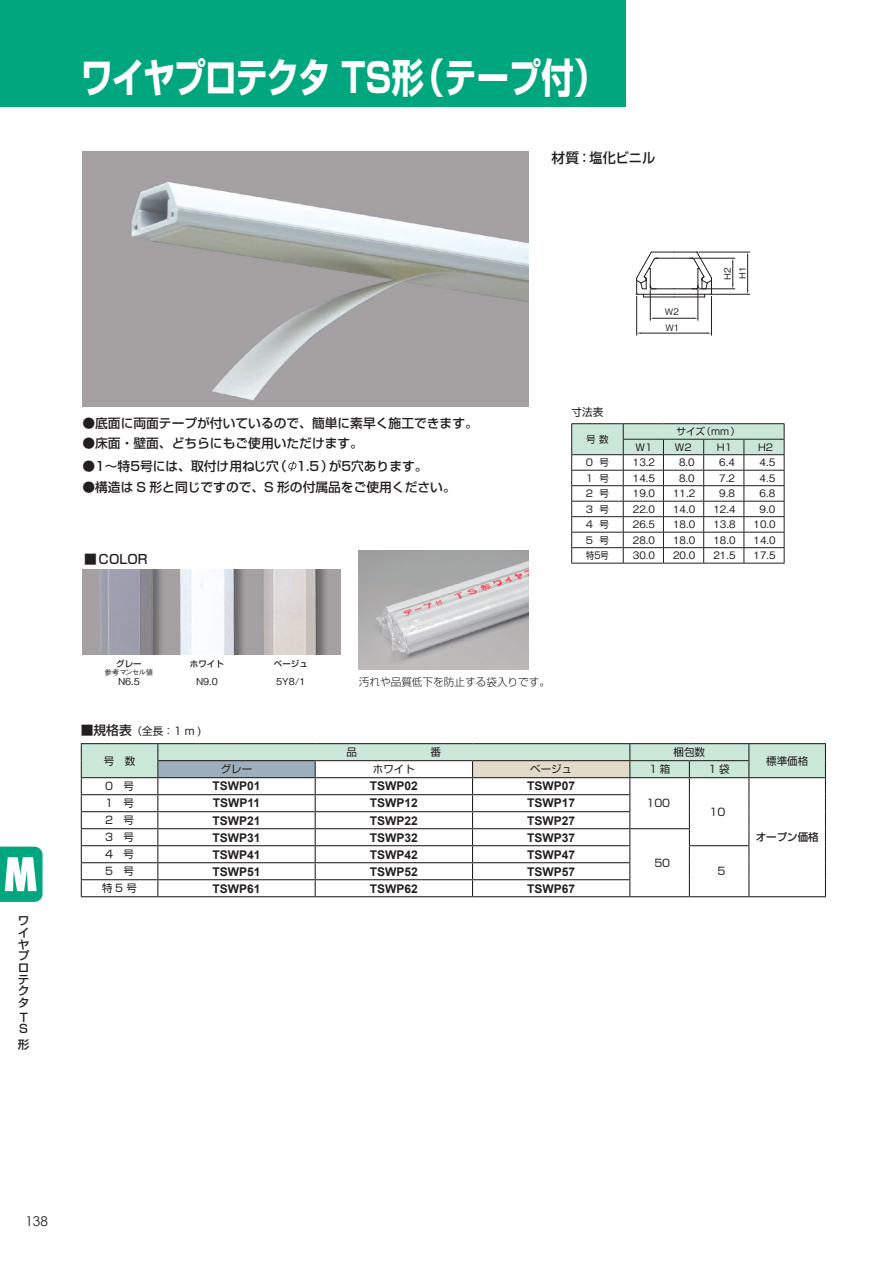
<style>
.page{position:relative;width:893px;height:1263px;background:#fff}
.page>*{position:absolute;margin:0;border:0;box-sizing:border-box;transform-origin:0 0}
.t1{font:700 40.35px "Shin Go Pro";letter-spacing:-.04em;color:#fff;scale:.8 1}
.t2{font:500 13.8px "Shin Go Pro";color:#231f20}
.t3{font:13.5px "Century Gothic";color:#231f20}
.t4{font:500 12.75px "Shin Go Pro";color:#231f20}
.t5{font:700 12px "Arial";color:#231f20}
.t6{font:500 11.7px/11.7px "Shin Go Pro";color:#231f20;text-align:justify}
.t7{font:300 10.65px "Shin Go Pro";color:#231f20}
.t8{font:10.65px "Shin Go Pro";color:#231f20}
.t9{font:10.5px "Shin Go Pro";color:#231f20}
.t10{font:500 10.5px "Shin Go Pro";color:#231f20}
.t11{font:500 10.35px "Gothic BBB Pro";color:#231f20}
.t12{font:9.6px "Shin Go Pro";color:#231f20}
.t13{font:500 9.6px "Gothic BBB Pro";color:#231f20}
.t14{font:9.6px "Shin Go Pro";color:#231f20;scale:.85 1}
.t15{font:500 9px/14.9px "Gothic BBB Pro";color:#231f20}
.t16{font:500 8.55px "Shin Go Pro";color:#231f20}
.t17{font:500 7.5px "Gothic BBB Pro";letter-spacing:-.05em;color:#231f20}
.s1{font-weight:500;font-size:12.75px}
</style>
<div class="page">
<svg style="left:288px;top:461px;width:8px;height:10px"></svg>
<img style="left:82px;top:151px;width:447px;height:255px">
<hr style="left:571px;top:423px;width:52px;height:1px;background:#231f20">
<hr style="left:623px;top:423px;width:40px;height:1px;background:#231f20">
<hr style="left:663px;top:423px;width:41px;height:1px;background:#231f20">
<hr style="left:704px;top:423px;width:40px;height:1px;background:#231f20">
<hr style="left:744px;top:423px;width:40px;height:1px;background:#231f20">
<svg style="left:571px;top:424px;width:214px;height:139px"></svg>
<hr style="left:571px;top:563px;width:52px;height:1px;background:#231f20">
<hr style="left:623px;top:563px;width:40px;height:1px;background:#231f20">
<hr style="left:663px;top:563px;width:41px;height:1px;background:#231f20">
<hr style="left:704px;top:563px;width:40px;height:1px;background:#231f20">
<hr style="left:744px;top:563px;width:40px;height:1px;background:#231f20">
<img style="left:82px;top:570px;width:258px;height:85px">
<hr style="left:674px;top:297px;width:31px;height:1px;background:#231f20">
<hr style="left:643px;top:297px;width:31px;height:1px;background:#231f20">
<hr style="left:650px;top:290px;width:1px;height:30px;background:#231f20">
<hr style="left:698px;top:290px;width:1px;height:30px;background:#231f20">
<hr style="left:654px;top:318px;width:40px;height:1px;background:#231f20">
<hr style="left:636px;top:296px;width:1px;height:39px;background:#231f20">
<hr style="left:711px;top:296px;width:1px;height:39px;background:#231f20">
<hr style="left:641px;top:333px;width:66px;height:1px;background:#231f20">
<hr style="left:694px;top:258px;width:41px;height:1px;background:#231f20">
<hr style="left:699px;top:289px;width:36px;height:1px;background:#231f20">
<svg style="left:732px;top:258px;width:1px;height:31px"></svg>
<hr style="left:699px;top:252px;width:51px;height:1px;background:#231f20">
<hr style="left:714px;top:294px;width:36px;height:1px;background:#231f20">
<hr style="left:747px;top:256px;width:1px;height:34px;background:#231f20">
<svg style="left:636px;top:251px;width:76px;height:46px"></svg>
<img style="left:359px;top:551px;width:170px;height:119px">
<svg style="left:0;top:847px;width:42px;height:55px"></svg>
<hr style="left:81px;top:743px;width:77px;height:1px;background:#231f20">
<hr style="left:158px;top:743px;width:157px;height:1px;background:#231f20">
<hr style="left:315px;top:743px;width:158px;height:1px;background:#231f20">
<hr style="left:472px;top:743px;width:158px;height:1px;background:#231f20">
<hr style="left:630px;top:743px;width:59px;height:1px;background:#231f20">
<hr style="left:689px;top:743px;width:60px;height:1px;background:#231f20">
<hr style="left:749px;top:743px;width:77px;height:1px;background:#231f20">
<svg style="left:81px;top:744px;width:745px;height:152px"></svg>
<hr style="left:81px;top:896px;width:77px;height:1px;background:#231f20">
<hr style="left:158px;top:896px;width:157px;height:1px;background:#231f20">
<hr style="left:315px;top:896px;width:158px;height:1px;background:#231f20">
<hr style="left:472px;top:896px;width:158px;height:1px;background:#231f20">
<hr style="left:630px;top:896px;width:59px;height:1px;background:#231f20">
<hr style="left:689px;top:896px;width:60px;height:1px;background:#231f20">
<hr style="left:749px;top:896px;width:77px;height:1px;background:#231f20">
<div style="left:0;top:0;width:625px;height:106px;background:#00a77e"></div>
<p class="t6" style="left:18px;top:913px;width:13px">ワイヤプロテクタ</p>
<p class="t6" style="left:19px;top:1010px;width:10px">T<br>S</p>
<p class="t6" style="left:18px;top:1037px;width:13px">形</p>
<h1 class="t1" style="left:81px;top:46px;width:658px">ワイヤプロテクタ TS形（テープ付）</h1>
<p class="t2" style="left:552px;top:147px;width:105px">材質：塩化ビニル</p>
<p class="t4" style="left:82px;top:412px;width:397px">●底面に両面テープが付いているので、簡単に素早く施工できます。</p>
<p class="t4" style="left:82px;top:433px;width:282px">●床面・壁面、どちらにもご使用いただけます。</p>
<p class="t4" style="left:82px;top:455px;width:347px">●1～特5号には、取付け用ねじ穴（ 1.5）が5穴あります。</p>
<p class="t4" style="left:82px;top:477px;width:375px">●構造は S 形と同じですので、S 形の付属品をご使用ください。</p>
<p class="t4" style="left:84px;top:549px;width:65px">■COLOR</p>
<p class="t15" style="left:665px;top:303px;width:16px">W2</p>
<p class="t15" style="left:665px;top:319px;width:16px">W1</p>
<p class="t15" style="left:719px;top:280px;width:15px;rotate:-90deg">H2<br>H1</p>
<p class="t8" style="left:571px;top:403px;width:33px">寸法表</p>
<p class="t12" style="left:586px;top:431px;width:24px">号 数</p>
<p class="t12" style="left:676px;top:424px;width:65px">サイズ（mm）</p>
<p class="t12" style="left:675px;top:439px;width:18px">W2</p>
<p class="t12" style="left:636px;top:439px;width:18px">W1</p>
<p class="t12" style="left:717px;top:439px;width:17px">H1</p>
<p class="t12" style="left:758px;top:439px;width:17px">H2</p>
<p class="t12" style="left:586px;top:455px;width:25px">0 号</p>
<p class="t11" style="left:633px;top:454px;width:24px">13.2</p>
<p class="t11" style="left:679px;top:454px;width:17px">8.0</p>
<p class="t11" style="left:719px;top:454px;width:17px">6.4</p>
<p class="t11" style="left:759px;top:454px;width:17px">4.5</p>
<p class="t12" style="left:586px;top:470px;width:25px">1 号</p>
<p class="t11" style="left:633px;top:469px;width:24px">14.5</p>
<p class="t11" style="left:679px;top:469px;width:17px">8.0</p>
<p class="t11" style="left:719px;top:469px;width:17px">7.2</p>
<p class="t11" style="left:759px;top:469px;width:17px">4.5</p>
<p class="t12" style="left:586px;top:485px;width:25px">2 号</p>
<p class="t11" style="left:633px;top:485px;width:24px">19.0</p>
<p class="t11" style="left:673px;top:485px;width:24px">11.2</p>
<p class="t11" style="left:719px;top:485px;width:17px">9.8</p>
<p class="t11" style="left:759px;top:485px;width:17px">6.8</p>
<p class="t12" style="left:586px;top:501px;width:25px">3 号</p>
<p class="t11" style="left:633px;top:500px;width:24px">22.0</p>
<p class="t11" style="left:673px;top:500px;width:24px">14.0</p>
<p class="t11" style="left:713px;top:500px;width:24px">12.4</p>
<p class="t11" style="left:759px;top:500px;width:17px">9.0</p>
<p class="t12" style="left:586px;top:516px;width:25px">4 号</p>
<p class="t11" style="left:633px;top:516px;width:24px">26.5</p>
<p class="t11" style="left:673px;top:516px;width:24px">18.0</p>
<p class="t11" style="left:713px;top:516px;width:24px">13.8</p>
<p class="t11" style="left:754px;top:516px;width:24px">10.0</p>
<p class="t12" style="left:586px;top:532px;width:25px">5 号</p>
<p class="t11" style="left:633px;top:531px;width:24px">28.0</p>
<p class="t11" style="left:673px;top:531px;width:24px">18.0</p>
<p class="t11" style="left:713px;top:531px;width:24px">18.0</p>
<p class="t11" style="left:754px;top:531px;width:24px">14.0</p>
<p class="t14" style="left:586px;top:547px;width:28px">特5号</p>
<p class="t11" style="left:633px;top:547px;width:24px">30.0</p>
<p class="t11" style="left:673px;top:547px;width:24px">20.0</p>
<p class="t11" style="left:713px;top:547px;width:24px">21.5</p>
<p class="t11" style="left:754px;top:547px;width:24px">17.5</p>
<p class="t16" style="left:116px;top:657px;width:27px">グレー</p>
<p class="t16" style="left:190px;top:657px;width:36px">ホワイト</p>
<p class="t16" style="left:274px;top:657px;width:36px">ベージュ</p>
<p class="t17" style="left:104px;top:666px;width:50px">参考マンセル値</p>
<p class="t13" style="left:118px;top:674px;width:23px">N6.5</p>
<p class="t13" style="left:196px;top:674px;width:23px">N9.0</p>
<p class="t13" style="left:276px;top:674px;width:31px">5Y8/1</p>
<p class="t9" style="left:81px;top:723px;width:122px"><span class="s1">■規格表</span>（全長：1 ｍ )</p>
<p class="t7" style="left:359px;top:673px;width:193px">汚れや品質低下を防止する袋入りです。</p>
<p class="t9" style="left:104px;top:752px;width:33px">号　数</p>
<p class="t9" style="left:674px;top:743px;width:33px">梱包数</p>
<p class="t9" style="left:221px;top:760px;width:33px">グレー</p>
<p class="t9" style="left:373px;top:760px;width:43px">ホワイト</p>
<p class="t9" style="left:530px;top:760px;width:43px">ベージュ</p>
<p class="t9" style="left:649px;top:760px;width:23px">1箱</p>
<p class="t9" style="left:709px;top:760px;width:23px">1袋</p>
<p class="t9" style="left:105px;top:777px;width:30px">0　号</p>
<p class="t5" style="left:213px;top:778px;width:50px">TSWP01</p>
<p class="t5" style="left:370px;top:778px;width:50px">TSWP02</p>
<p class="t5" style="left:527px;top:778px;width:50px">TSWP07</p>
<p class="t9" style="left:105px;top:794px;width:30px">1　号</p>
<p class="t5" style="left:213px;top:795px;width:49px">TSWP11</p>
<p class="t5" style="left:370px;top:795px;width:50px">TSWP12</p>
<p class="t5" style="left:527px;top:795px;width:50px">TSWP17</p>
<p class="t9" style="left:105px;top:811px;width:30px">2　号</p>
<p class="t5" style="left:213px;top:812px;width:50px">TSWP21</p>
<p class="t5" style="left:370px;top:812px;width:50px">TSWP22</p>
<p class="t5" style="left:527px;top:812px;width:50px">TSWP27</p>
<p class="t9" style="left:105px;top:828px;width:30px">3　号</p>
<p class="t5" style="left:213px;top:829px;width:50px">TSWP31</p>
<p class="t5" style="left:370px;top:829px;width:50px">TSWP32</p>
<p class="t5" style="left:527px;top:829px;width:50px">TSWP37</p>
<p class="t9" style="left:646px;top:794px;width:25px">100</p>
<p class="t9" style="left:710px;top:803px;width:17px">10</p>
<p class="t9" style="left:105px;top:845px;width:30px">4　号</p>
<p class="t5" style="left:213px;top:846px;width:50px">TSWP41</p>
<p class="t5" style="left:370px;top:846px;width:50px">TSWP42</p>
<p class="t5" style="left:527px;top:846px;width:50px">TSWP47</p>
<p class="t9" style="left:105px;top:863px;width:30px">5　号</p>
<p class="t5" style="left:213px;top:863px;width:50px">TSWP51</p>
<p class="t5" style="left:370px;top:863px;width:50px">TSWP52</p>
<p class="t5" style="left:527px;top:863px;width:50px">TSWP57</p>
<p class="t9" style="left:718px;top:863px;width:9px">5</p>
<p class="t9" style="left:102px;top:880px;width:37px">特5 号</p>
<p class="t5" style="left:213px;top:880px;width:50px">TSWP61</p>
<p class="t5" style="left:370px;top:880px;width:50px">TSWP62</p>
<p class="t5" style="left:527px;top:880px;width:50px">TSWP67</p>
<p class="t9" style="left:654px;top:854px;width:17px">50</p>
<p class="t9" style="left:766px;top:752px;width:44px">標準価格</p>
<p class="t10" style="left:756px;top:828px;width:64px">オープン価格</p>
<p class="t3" style="left:26px;top:1211px;width:24px">138</p>
</div>
